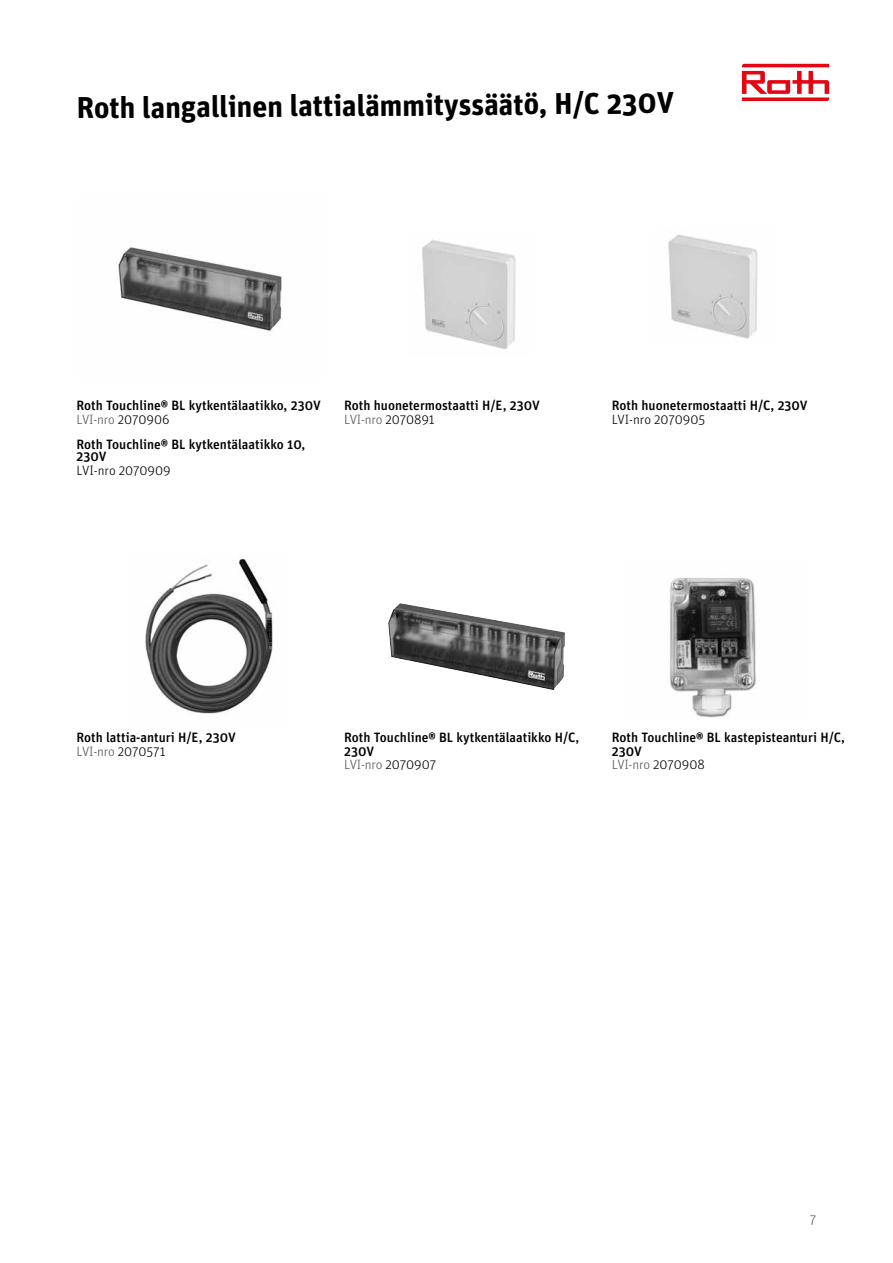
<style>
.page{position:relative;width:893px;height:1263px;background:#fff}
.page>*{position:absolute;margin:0;border:0;box-sizing:border-box;transform-origin:0 0}
.t1{font:700 30px "Unit OT";letter-spacing:-.01em;color:#000}
.t2{font:500 13.5px/13.5px "Unit OT";color:#000}
.t3{font:300 13.5px "Unit OT";color:#000}
.t4{font:300 13.5px "Unit OT";color:#575756}
.s1{font-weight:700}
.s2{font-weight:300;color:#575756}
.s3{font-weight:300}
</style>
<div class="page">
<svg style="left:742px;top:64px;width:87px;height:37px"></svg>
<img style="left:118px;top:247px;width:164px;height:88px">
<img style="left:422px;top:240px;width:94px;height:109px">
<img style="left:669px;top:577px;width:87px;height:141px">
<img style="left:145px;top:558px;width:128px;height:156px">
<img style="left:388px;top:603px;width:177px;height:87px">
<img style="left:668px;top:234px;width:90px;height:105px">
<h1 class="t1" style="left:77px;top:86px;width:599px">Roth langallinen lattialämmityssäätö, H/C 230V</h1>
<p class="t2" style="left:77px;top:399px;width:246px">Roth Touchline<span class="s1">®</span> BL kytkentälaatikko, 230V<br><span class="s2">LVI-nro</span> <span class="s3">2070906</span></p>
<p class="t2" style="left:77px;top:439px;width:230px;line-height:12px">Roth Touchline<span class="s1">®</span> BL kytkentälaatikko 10,<br>230V</p>
<p class="t3" style="left:77px;top:462px;width:96px">LVI-nro 2070909</p>
<p class="t2" style="left:344px;top:399px;width:197px">Roth huonetermostaatti H/E, 230V<br><span class="s2">LVI-nro</span> <span class="s3">2070891</span></p>
<p class="t2" style="left:612px;top:399px;width:197px">Roth huonetermostaatti H/C, 230V</p>
<p class="t3" style="left:612px;top:411px;width:95px">LVI-nro 2070905</p>
<p class="t2" style="left:77px;top:730px;width:161px">Roth lattia-anturi H/E, 230V<br><span class="s2">LVI-nro</span> <span class="s3">2070571</span></p>
<p class="t2" style="left:344px;top:730px;width:237px">Roth Touchline<span class="s1">®</span> BL kytkentälaatikko H/C,<br>230V<br><span class="s2">LVI-nro</span> <span class="s3">2070907</span></p>
<p class="t2" style="left:612px;top:730px;width:235px">Roth Touchline<span class="s1">®</span> BL kastepisteanturi H/C,<br>230V<br><span class="s2">LVI-nro</span> <span class="s3">2070908</span></p>
<p class="t4" style="left:810px;top:1211px;width:8px">7</p>
</div>
